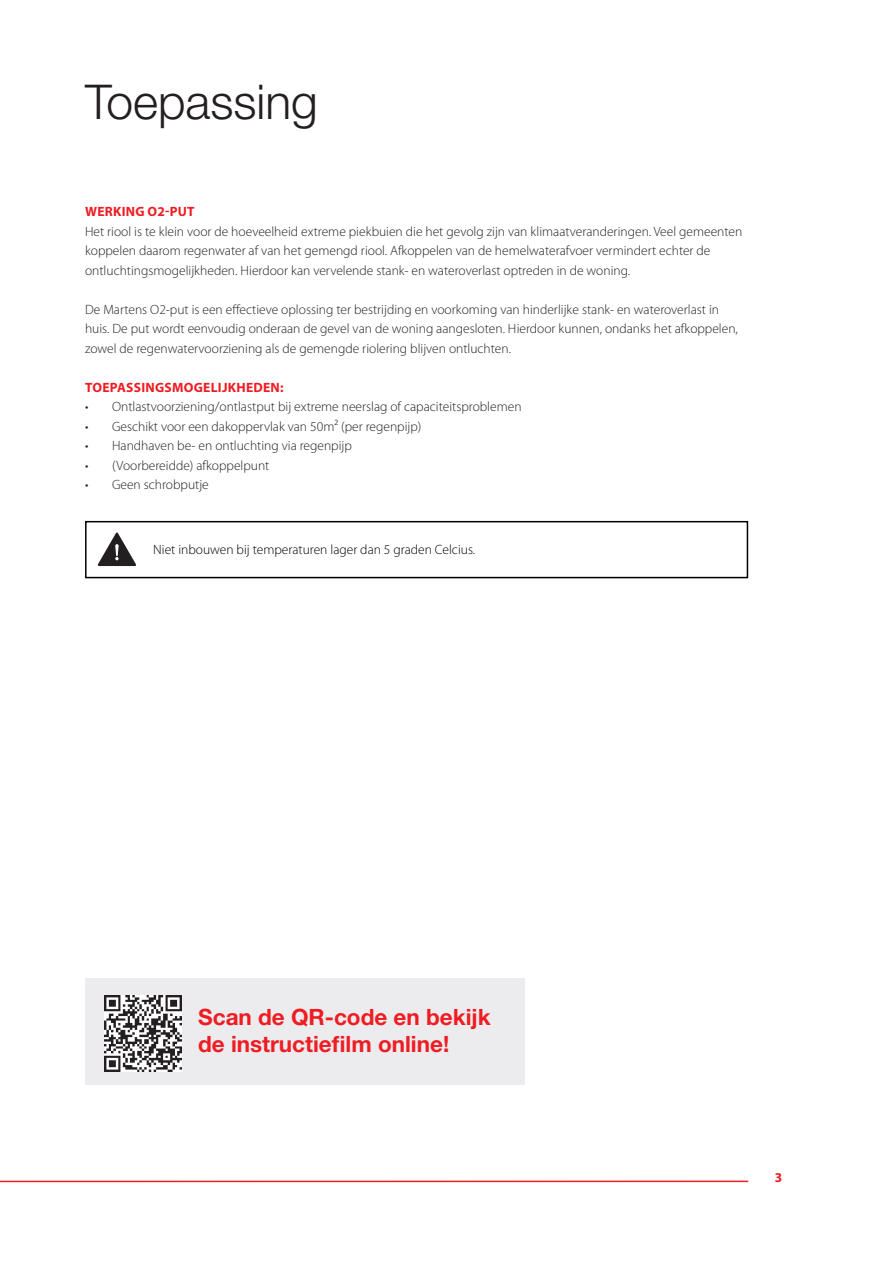
<style>
.page{position:relative;width:893px;height:1263px;background:#fff}
.page>*{position:absolute;margin:0;border:0;box-sizing:border-box;transform-origin:0 0}
.t1{font:300 48px "Helvetica Neue LT Std";color:#231f20}
.t2{font:700 22.5px/27px "Helvetica Neue LT Std";color:#ee1d23}
.KOP{font:300 13.5px/19.5px "Myriad Pro";color:#231f20}
.Opsomming{font:300 13.5px "Myriad Pro";color:#000}
.KOP-2{font:700 13.5px "Myriad Pro";letter-spacing:.02em;color:#ee1d23}
</style>
<div class="page">
<hr style="left:0;top:1180px;width:748px;height:2px;background:#ee1d23">
<div style="left:85px;top:978px;width:439px;height:106px;background:#ececee"></div>
<img style="left:104px;top:995px;width:77px;height:77px">
<div style="left:85px;top:521px;width:663px;height:57px;border:2px solid #000"></div>
<svg style="left:98px;top:533px;width:38px;height:33px"></svg>
<h1 class="t1" style="left:85px;top:73px;width:234px">Toepassing</h1>
<p class="KOP-2" style="left:85px;top:203px;width:111px">WERKING O2-PUT</p>
<p class="KOP" style="left:85px;top:222px;width:659px">Het riool is te klein voor de hoeveelheid extreme piekbuien die het gevolg zijn van klimaatveranderingen. Veel gemeenten koppelen daarom regenwater af van het gemengd riool. Afkoppelen van de hemelwaterafvoer vermindert echter de</p>
<p class="KOP" style="left:85px;top:261px;width:547px">ontluchtingsmogelijkheden. Hierdoor kan vervelende stank- en wateroverlast optreden in de woning.</p>
<p class="KOP" style="left:85px;top:300px;width:654px">De Martens O2-put is een effectieve oplossing ter bestrijding en voorkoming van hinderlijke stank- en wateroverlast in huis. De put wordt eenvoudig onderaan de gevel van de woning aangesloten. Hierdoor kunnen, ondanks het afkoppelen, zowel de regenwatervoorziening als de gemengde riolering blijven ontluchten.</p>
<p class="KOP-2" style="left:85px;top:378px;width:200px">TOEPASSINGSMOGELIJKHEDEN:</p>
<p class="KOP" style="left:85px;top:397px;width:438px">• Ontlastvoorziening/ontlastput bij extreme neerslag of capaciteitsproblemen</p>
<p class="KOP" style="left:85px;top:417px;width:338px">• Geschikt voor een dakoppervlak van 50m² (per regenpijp)</p>
<p class="KOP" style="left:85px;top:436px;width:268px">• Handhaven be- en ontluchting via regenpijp</p>
<p class="KOP" style="left:85px;top:456px;width:186px">• (Voorbereidde) afkoppelpunt</p>
<p class="KOP" style="left:85px;top:475px;width:125px">• Geen schrobputje</p>
<p class="Opsomming" style="left:153px;top:542px;width:324px">Niet inbouwen bij temperaturen lager dan 5 graden Celcius.</p>
<p class="t2" style="left:198px;top:1003px;width:294px">Scan de QR-code en bekijk de instructiefilm online!</p>
<p class="KOP-2" style="left:775px;top:1169px;width:9px">3</p>
</div>
